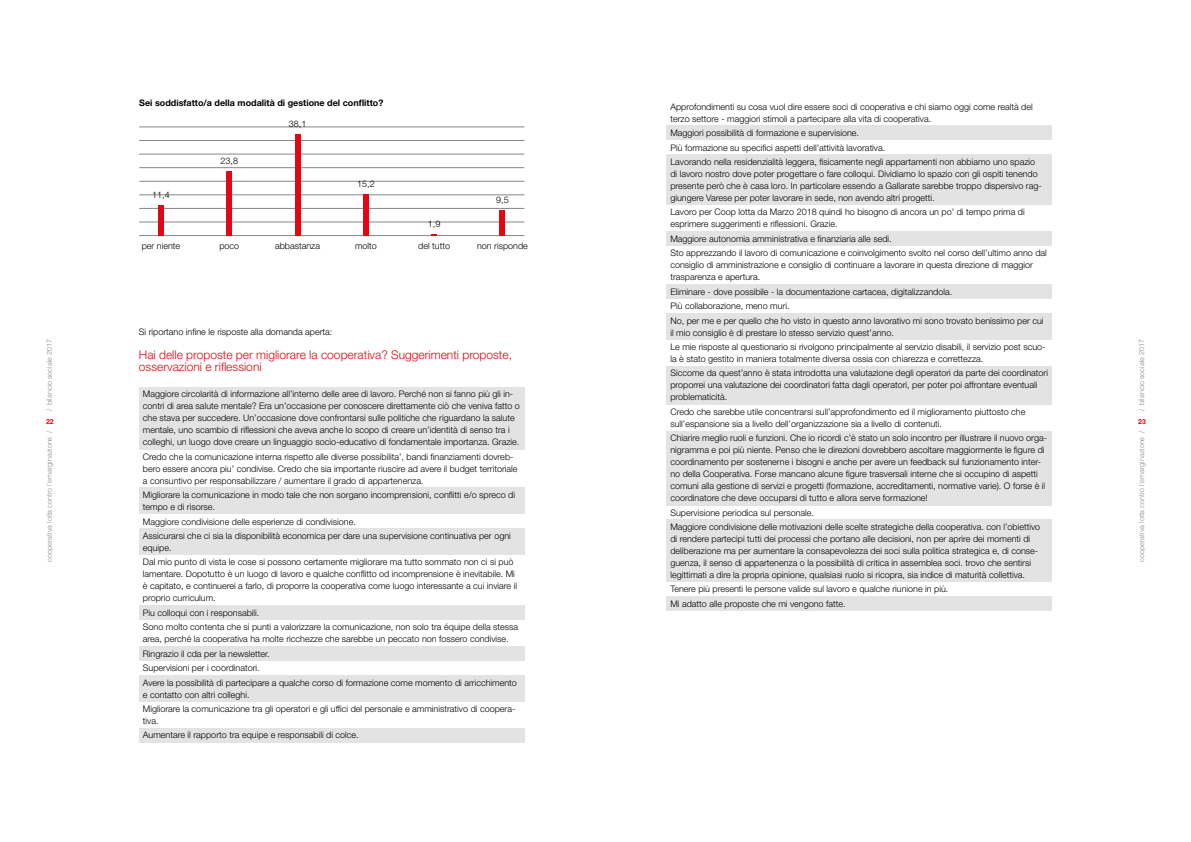
<style>
.page{position:relative;width:1191px;height:842px;background:#fff}
.page>*{position:absolute;margin:0;border:0;box-sizing:border-box;transform-origin:0 0}
.t1{font:300 12px/12px "Helvetica Neue LT Std";color:#e30613}
.t2{font:300 9px/12px "Helvetica Neue LT Std";color:#000}
.t3{font:700 9px "Helvetica Neue LT Std";color:#000}
.t4{font:300 7px "Helvetica LT Std";color:#878787}
.t5{font:700 7px "Helvetica LT Std";color:#e30613}
</style>
<div class="page">
<hr style="left:139px;top:235px;width:385px;height:1px;background:#878787">
<hr style="left:139px;top:222px;width:385px;height:1px;background:#878787">
<hr style="left:139px;top:208px;width:385px;height:1px;background:#878787">
<hr style="left:139px;top:195px;width:385px;height:1px;background:#878787">
<hr style="left:139px;top:140px;width:385px;height:1px;background:#878787">
<hr style="left:139px;top:167px;width:385px;height:1px;background:#878787">
<hr style="left:139px;top:181px;width:385px;height:1px;background:#878787">
<hr style="left:139px;top:154px;width:385px;height:1px;background:#878787">
<div style="left:158px;top:205px;width:6px;height:30px;background:#e30613"></div>
<div style="left:227px;top:171px;width:5px;height:64px;background:#e30613"></div>
<div style="left:363px;top:194px;width:5px;height:42px;background:#e30613"></div>
<div style="left:500px;top:210px;width:5px;height:25px;background:#e30613"></div>
<hr style="left:139px;top:127px;width:385px;height:1px;background:#878787">
<div style="left:295px;top:134px;width:5px;height:101px;background:#e30613"></div>
<svg style="left:431px;top:234px;width:6px;height:2px"></svg>
<div style="left:139px;top:387px;width:385px;height:62px;background:#e3e3e3"></div>
<div style="left:139px;top:488px;width:385px;height:26px;background:#e3e3e3"></div>
<div style="left:139px;top:529px;width:385px;height:26px;background:#e3e3e3"></div>
<div style="left:139px;top:605px;width:385px;height:15px;background:#e3e3e3"></div>
<div style="left:139px;top:646px;width:385px;height:15px;background:#e3e3e3"></div>
<div style="left:139px;top:675px;width:385px;height:27px;background:#e3e3e3"></div>
<div style="left:139px;top:728px;width:385px;height:14px;background:#e3e3e3"></div>
<div style="left:666px;top:126px;width:386px;height:14px;background:#e3e3e3"></div>
<div style="left:666px;top:154px;width:386px;height:51px;background:#e3e3e3"></div>
<div style="left:666px;top:231px;width:386px;height:15px;background:#e3e3e3"></div>
<div style="left:666px;top:284px;width:386px;height:15px;background:#e3e3e3"></div>
<div style="left:666px;top:313px;width:386px;height:26px;background:#e3e3e3"></div>
<div style="left:666px;top:366px;width:386px;height:38px;background:#e3e3e3"></div>
<div style="left:666px;top:431px;width:386px;height:74px;background:#e3e3e3"></div>
<div style="left:666px;top:520px;width:386px;height:62px;background:#e3e3e3"></div>
<div style="left:666px;top:596px;width:386px;height:15px;background:#e3e3e3"></div>
<p class="t4" style="left:45px;top:411px;width:73px;rotate:-90deg">/ bilancio sociale 2017</p>
<p class="t5" style="left:46px;top:417px;width:9px">22</p>
<p class="t4" style="left:45px;top:562px;width:133px;rotate:-90deg">cooperativa lotta contro l’emarginazione /</p>
<p class="t3" style="left:139px;top:97px;width:246px">Sei soddisfatto/a della modalità di gestione del conflitto?</p>
<p class="t2" style="left:152px;top:188px;width:19px">11,4</p>
<p class="t2" style="left:142px;top:240px;width:40px">per niente</p>
<p class="t2" style="left:221px;top:155px;width:19px">23,8</p>
<p class="t2" style="left:219px;top:240px;width:21px">poco</p>
<p class="t2" style="left:289px;top:117px;width:19px">38,1</p>
<p class="t2" style="left:275px;top:240px;width:47px">abbastanza</p>
<p class="t2" style="left:357px;top:177px;width:19px">15,2</p>
<p class="t2" style="left:355px;top:240px;width:23px">molto</p>
<p class="t2" style="left:428px;top:217px;width:14px">1,9</p>
<p class="t2" style="left:418px;top:240px;width:33px">del tutto</p>
<p class="t2" style="left:496px;top:193px;width:14px">9,5</p>
<p class="t2" style="left:477px;top:240px;width:52px">non risponde</p>
<p class="t2" style="left:139px;top:325px;width:195px">Si riportano infine le risposte alla domanda aperta:</p>
<h1 class="t1" style="left:139px;top:348px;width:375px">Hai delle proposte per migliorare la cooperativa? Suggerimenti proposte, osservazioni e riflessioni</h1>
<p class="t2" style="left:143px;top:388px;width:378px">Maggiore circolarità di informazione all’interno delle aree di lavoro. Perché non si fanno più gli in&shy;contri di area salute mentale? Era un’occasione per conoscere direttamente ciò che veniva fatto o che stava per succedere. Un’occasione dove confrontarsi sulle politiche che riguardano la salute mentale, uno scambio di riflessioni che aveva anche lo scopo di creare un’identità di senso tra i colleghi, un luogo dove creare un linguaggio socio-educativo di fondamentale importanza. Grazie.</p>
<p class="t2" style="left:143px;top:450px;width:376px">Credo che la comunicazione interna rispetto alle diverse possibilita’, bandi finanziamenti dovreb&shy;bero essere ancora piu’ condivise. Credo che sia importante riuscire ad avere il budget territoriale a consuntivo per responsabilizzare / aumentare il grado di appartenenza.</p>
<p class="t2" style="left:143px;top:489px;width:373px">Migliorare la comunicazione in modo tale che non sorgano incomprensioni, conflitti e/o spreco di tempo e di risorse.</p>
<p class="t2" style="left:143px;top:514px;width:369px;line-height:14.4px">Maggiore condivisione delle esperienze di condivisione.<br>Assicurarsi che ci sia la disponibilità economica per dare una supervisione continuativa per ogni</p>
<p class="t2" style="left:143px;top:540px;width:372px;line-height:14.4px">equipe.<br>Dal mio punto di vista le cose si possono certamente migliorare ma tutto sommato non ci si può</p>
<p class="t2" style="left:143px;top:568px;width:376px">lamentare. Dopotutto è un luogo di lavoro e qualche conflitto od incomprensione è inevitabile. Mi è capitato, e continuerei a farlo, di proporre la cooperativa come luogo interessante a cui inviare il proprio curriculum.</p>
<p class="t2" style="left:143px;top:605px;width:377px;line-height:14.4px">Piu colloqui con i responsabili.<br>Sono molto contenta che si punti a valorizzare la comunicazione, non solo tra équipe della stessa</p>
<p class="t2" style="left:143px;top:632px;width:375px;line-height:14.4px">area, perché la cooperativa ha molte ricchezze che sarebbe un peccato non fossero condivise.<br>Ringrazio il cda per la newsletter.<br>Supervisioni per i coordinatori.<br>Avere la possibilità di partecipare a qualche corso di formazione come momento di arricchimento</p>
<p class="t2" style="left:143px;top:687px;width:374px;line-height:14.4px">e contatto con altri colleghi.<br>Migliorare la comunicazione tra gli operatori e gli uffici del personale e amministrativo di coopera-</p>
<p class="t2" style="left:143px;top:713px;width:217px;line-height:14.4px">tiva.<br>Aumentare il rapporto tra equipe e responsabili di colce.</p>
<p class="t2" style="left:670px;top:100px;width:364px">Approfondimenti su cosa vuol dire essere soci di cooperativa e chi siamo oggi come realtà del terzo settore - maggiori stimoli a partecipare alla vita di cooperativa.</p>
<p class="t2" style="left:670px;top:125px;width:366px;line-height:14.4px">Maggiori possibilità di formazione e supervisione.<br>Più formazione su specifici aspetti dell’attività lavorativa.<br>Lavorando nella residenzialità leggera, fisicamente negli appartamenti non abbiamo uno spazio</p>
<p class="t2" style="left:670px;top:168px;width:373px">di lavoro nostro dove poter progettare o fare colloqui. Dividiamo lo spazio con gli ospiti tenendo presente però che è casa loro. In particolare essendo a Gallarate sarebbe troppo dispersivo rag&shy;giungere Varese per poter lavorare in sede, non avendo altri progetti.</p>
<p class="t2" style="left:670px;top:206px;width:356px">Lavoro per Coop lotta da Marzo 2018 quindi ho bisogno di ancora un po’ di tempo prima di esprimere suggerimenti e riflessioni. Grazie.</p>
<p class="t2" style="left:670px;top:231px;width:378px;line-height:14.4px">Maggiore autonomia amministrativa e finanziaria alle sedi.<br>Sto apprezzando il lavoro di comunicazione e coinvolgimento svolto nel corso dell’ultimo anno dal</p>
<p class="t2" style="left:670px;top:259px;width:364px">consiglio di amministrazione e consiglio di continuare a lavorare in questa direzione di maggior trasparenza e apertura.</p>
<p class="t2" style="left:670px;top:284px;width:375px;line-height:14.4px">Eliminare - dove possibile - la documentazione cartacea, digitalizzandola.<br>Più collaborazione, meno muri.<br>No, per me e per quello che ho visto in questo anno lavorativo mi sono trovato benissimo per cui</p>
<p class="t2" style="left:670px;top:325px;width:377px;line-height:14.4px">il mio consiglio è di prestare lo stesso servizio quest’anno.<br>Le mie risposte al questionario si rivolgono principalmente al servizio disabili, il servizio post scuo-</p>
<p class="t2" style="left:670px;top:351px;width:379px;line-height:14.4px">la è stato gestito in maniera totalmente diversa ossia con chiarezza e correttezza.<br>Siccome da quest’anno è stata introdotta una valutazione degli operatori da parte dei coordinatori</p>
<p class="t2" style="left:670px;top:379px;width:368px">proporrei una valutazione dei coordinatori fatta dagli operatori, per poter poi affrontare eventuali problematicità.</p>
<p class="t2" style="left:670px;top:405px;width:356px">Credo che sarebbe utile concentrarsi sull’approfondimento ed il miglioramento piuttosto che sull’espansione sia a livello dell’organizzazione sia a livello di contenuti.</p>
<p class="t2" style="left:670px;top:432px;width:378px">Chiarire meglio ruoli e funzioni. Che io ricordi c’è stato un solo incontro per illustrare il nuovo orga&shy;nigramma e poi più niente. Penso che le direzioni dovrebbero ascoltare maggiormente le figure di coordinamento per sostenerne i bisogni e anche per avere un feedback sul funzionamento inter&shy;no della Cooperativa. Forse mancano alcune figure trasversali interne che si occupino di aspetti comuni alla gestione di servizi e progetti (formazione, accreditamenti, normative varie). O forse è il coordinatore che deve occuparsi di tutto e allora serve formazione!</p>
<p class="t2" style="left:670px;top:505px;width:371px;line-height:14.4px">Supervisione periodica sul personale.<br>Maggiore condivisione delle motivazioni delle scelte strategiche della cooperativa. con l’obiettivo</p>
<p class="t2" style="left:670px;top:533px;width:369px">di rendere partecipi tutti dei processi che portano alle decisioni, non per aprire dei momenti di deliberazione ma per aumentare la consapevolezza dei soci sulla politica strategica e, di conse&shy;guenza, il senso di appartenenza o la possibilità di critica in assemblea soci. trovo che sentirsi legittimati a dire la propria opinione, qualsiasi ruolo si ricopra, sia indice di maturità collettiva.</p>
<p class="t2" style="left:670px;top:582px;width:279px;line-height:14.4px">Tenere più presenti le persone valide sul lavoro e qualche riunione in più.<br>Mi adatto alle proposte che mi vengono fatte.</p>
<p class="t4" style="left:1137px;top:411px;width:73px;rotate:-90deg">/ bilancio sociale 2017</p>
<p class="t5" style="left:1138px;top:417px;width:9px">23</p>
<p class="t4" style="left:1137px;top:562px;width:133px;rotate:-90deg">cooperativa lotta contro l’emarginazione /</p>
</div>
